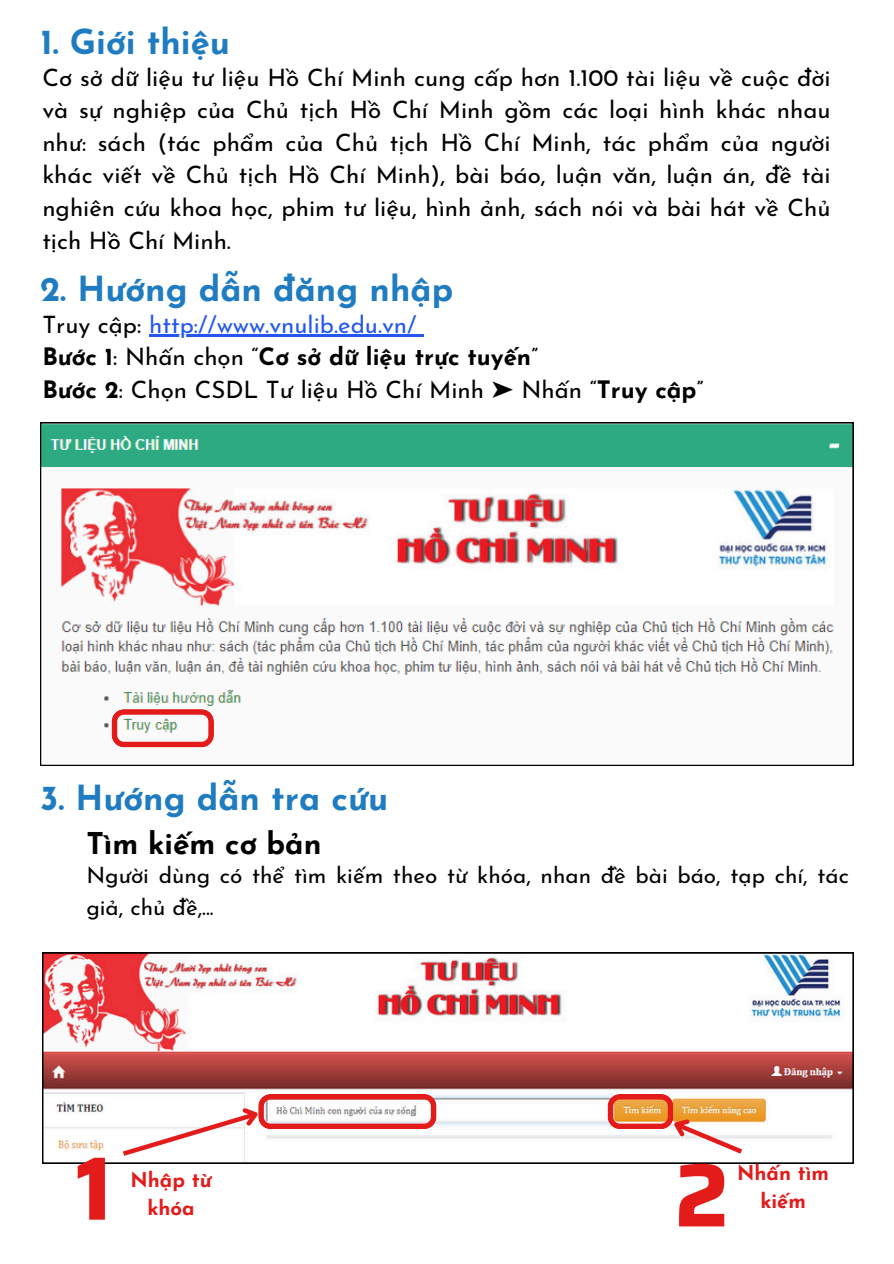
<style>
.page{position:relative;width:894px;height:1264px;background:#fff}
.page>*{position:absolute;margin:0;border:0;box-sizing:border-box;transform-origin:0 0}
.t1{font:700 90px "Saira";color:#e41b1b}
.t2{font:700 34.5px "Josefin Sans";color:#1f7cc1}
.t3{font:700 30px "Josefin Sans";color:#000}
.t4{font:24px/32.7px "Josefin Sans";color:#000;text-align:justify}
.t5{font:24px "Josefin Sans";color:#2457ef}
.t6{font:22.5px/31.5px "Josefin Sans";color:#000}
.t7{font:700 20.25px/27.9px "Josefin Sans";color:#e41b1b;text-align:center}
.s1{color:#000}
.s2{font-weight:700}
.s3{font-family:"Free Serif"}
</style>
<div class="page">
<svg style="left:40px;top:422px;width:812px;height:343px"></svg>
<svg style="left:111px;top:709px;width:103px;height:38px"></svg>
<svg style="left:42px;top:952px;width:810px;height:211px"></svg>
<hr style="left:149px;top:335px;width:267px;height:2px;background:#2457ef">
<svg style="left:416px;top:335px;width:8px;height:2px"></svg>
<svg style="left:118px;top:1093px;width:318px;height:66px"></svg>
<svg style="left:607px;top:1093px;width:140px;height:64px"></svg>
<h3 class="t2" style="left:41px;top:28px;width:190px">1. Giới thiệu</h3>
<p class="t4" style="left:42px;top:63px;width:789px">Cơ sở dữ liệu tư liệu Hồ Chí Minh cung cấp hơn 1.100 tài liệu về cuộc đời và sự nghiệp của Chủ tịch Hồ Chí Minh gồm các loại hình khác nhau như: sách (tác phẩm của Chủ tịch Hồ Chí Minh, tác phẩm của người khác viết về Chủ tịch Hồ Chí Minh), bài báo, luận văn, luận án, đề tài nghiên cứu khoa học, phim tư liệu, hình ảnh, sách nói và bài hát về Chủ tịch Hồ Chí Minh.</p>
<p class="t2" style="left:40px;top:275px;width:414px">2. Hướng dẫn đăng nhập</p>
<h1 class="t5" style="left:42px;top:314px;width:375px"><span class="s1">Truy cập:</span> http://www.vnulib.edu.vn/</h1>
<h2 class="t4" style="left:42px;top:343px;width:662px"><span class="s2">Bước 1</span>: Nhấn chọn “<span class="s2">Cơ sở dữ liệu trực tuyến</span>”<br><span class="s2">Bước 2</span>: Chọn CSDL Tư liệu Hồ Chí Minh <span class="s3">➤</span> Nhấn “<span class="s2">Truy cập</span>”</h2>
<h3 class="t2" style="left:40px;top:783px;width:349px">3. Hướng dẫn tra cứu</h3>
<p class="t3" style="left:86px;top:831px;width:236px">Tìm kiếm cơ bản</p>
<p class="t6" style="left:86px;top:862px;width:764px">Người dùng có thể tìm kiếm theo từ khóa, nhan đề bài báo, tạp chí, tác giả, chủ đề,...</p>
<p class="t1" style="left:76px;top:1117px;width:37px">1</p>
<h1 class="t1" style="left:674px;top:1124px;width:56px">2</h1>
<p class="t7" style="left:130px;top:1167px;width:83px">Nhập từ khóa</p>
<p class="t7" style="left:737px;top:1160px;width:93px">Nhấn tìm</p>
<p class="t7" style="left:760px;top:1188px;width:47px">kiếm</p>
</div>
